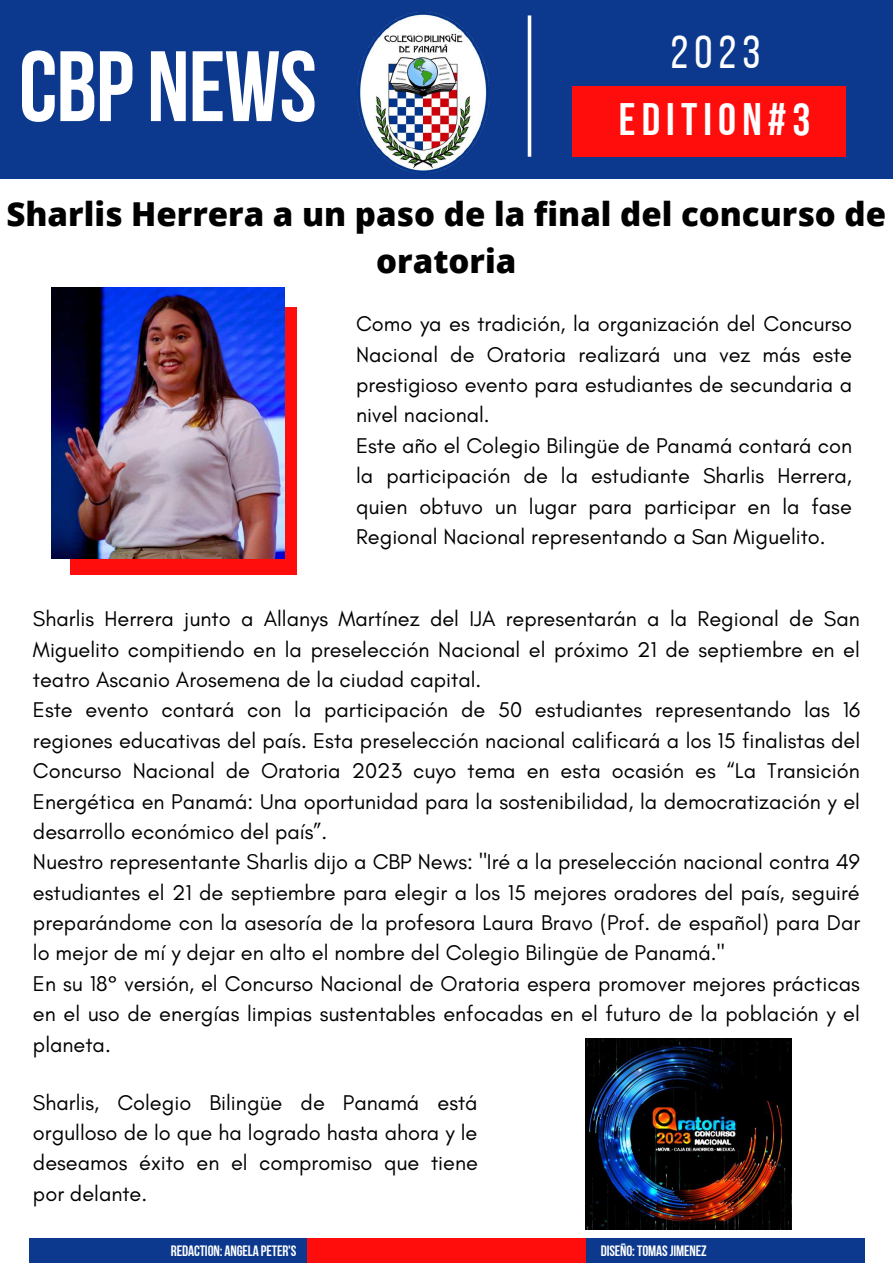
<style>
.page{position:relative;width:893px;height:1263px;background:#fff}
.page>*{position:absolute;margin:0;border:0;box-sizing:border-box;transform-origin:0 0}
.t1{font:99.75px "Bebas Neue Cyrillic";letter-spacing:-.01em;color:#fff}
.t2{font:46.28px "Bebas Neue";color:#fff}
.t3{font:45.38px "Bebas Neue Cyrillic";letter-spacing:.135em;color:#fff}
.t4{font:800 33px/46.1px "Open Sans";color:#000;text-align:center}
.t5{font:21.75px/30.4px "Glacial Indifference";color:#000}
.t6{font:15px "Bebas Neue Cyrillic";letter-spacing:-.01em;color:#fff}
</style>
<div class="page">
<div style="left:29px;top:1238px;width:278px;height:25px;background:#0c398d"></div>
<div style="left:307px;top:1238px;width:279px;height:25px;background:#ff0d0d"></div>
<div style="left:586px;top:1238px;width:278px;height:25px;background:#0c398d"></div>
<div style="left:0;top:0;width:893px;height:178px;background:#0c398d"></div>
<hr style="left:528px;top:15px;width:3px;height:142px;background:#fff">
<img style="left:357px;top:12px;width:131px;height:161px">
<div style="left:572px;top:86px;width:273px;height:71px;background:#ff0d0d"></div>
<div style="left:70px;top:307px;width:227px;height:268px;background:#ff0d0d"></div>
<img style="left:52px;top:287px;width:232px;height:271px">
<img style="left:586px;top:1039px;width:206px;height:190px">
<h1 class="t1" style="left:19px;top:46px;width:299px">CBP NEWS</h1>
<h2 class="t2" style="left:670px;top:34px;width:91px">2023</h2>
<h3 class="t3" style="left:680px;top:101px;width:58px">C Ó</h3>
<h3 class="t3" style="left:619px;top:101px;width:193px">EDITION#3</h3>
<h3 class="t4" style="left:6px;top:191px;width:881px">Sharlis Herrera a un paso de la final del concurso de oratoria</h3>
<p class="t5" style="left:356px;top:308px;width:497px">Como ya es tradición, la organización del Concurso Nacional de Oratoria realizará una vez más este prestigioso evento para estudiantes de secundaria a nivel nacional.<br>Este año el Colegio Bilingüe de Panamá contará con la participación de la estudiante Sharlis Herrera, quien obtuvo un lugar para participar en la fase Regional Nacional representando a San Miguelito.</p>
<p class="t5" style="left:33px;top:603px;width:828px">Sharlis Herrera junto a Allanys Martínez del IJA representarán a la Regional de San Miguelito compitiendo en la preselección Nacional el próximo 21 de septiembre en el teatro Ascanio Arosemena de la ciudad capital.<br>Este evento contará con la participación de 50 estudiantes representando las 16 regiones educativas del país. Esta preselección nacional calificará a los 15 finalistas del Concurso Nacional de Oratoria 2023 cuyo tema en esta ocasión es “La Transición Energética en Panamá: Una oportunidad para la sostenibilidad, la democratización y el desarrollo económico del país”.<br>Nuestro representante Sharlis dijo a CBP News: "Iré a la preselección nacional contra 49 estudiantes el 21 de septiembre para elegir a los 15 mejores oradores del país, seguiré preparándome con la asesoría de la profesora Laura Bravo (Prof. de español) para Dar lo mejor de mí y dejar en alto el nombre del Colegio Bilingüe de Panamá."<br>En su 18° versión, el Concurso Nacional de Oratoria espera promover mejores prácticas en el uso de energías limpias sustentables enfocadas en el futuro de la población y el planeta.</p>
<p class="t5" style="left:33px;top:1087px;width:446px;text-align:justify">Sharlis, Colegio Bilingüe de Panamá está orgulloso de lo que ha logrado hasta ahora y le deseamos éxito en el compromiso que tiene por delante.</p>
<p class="t6" style="left:171px;top:1245px;width:127px">REDACTION: ANGELA PETER'S</p>
<p class="t6" style="left:601px;top:1245px;width:107px">DISEÑO:TOMASJIMENEZ</p>
</div>
